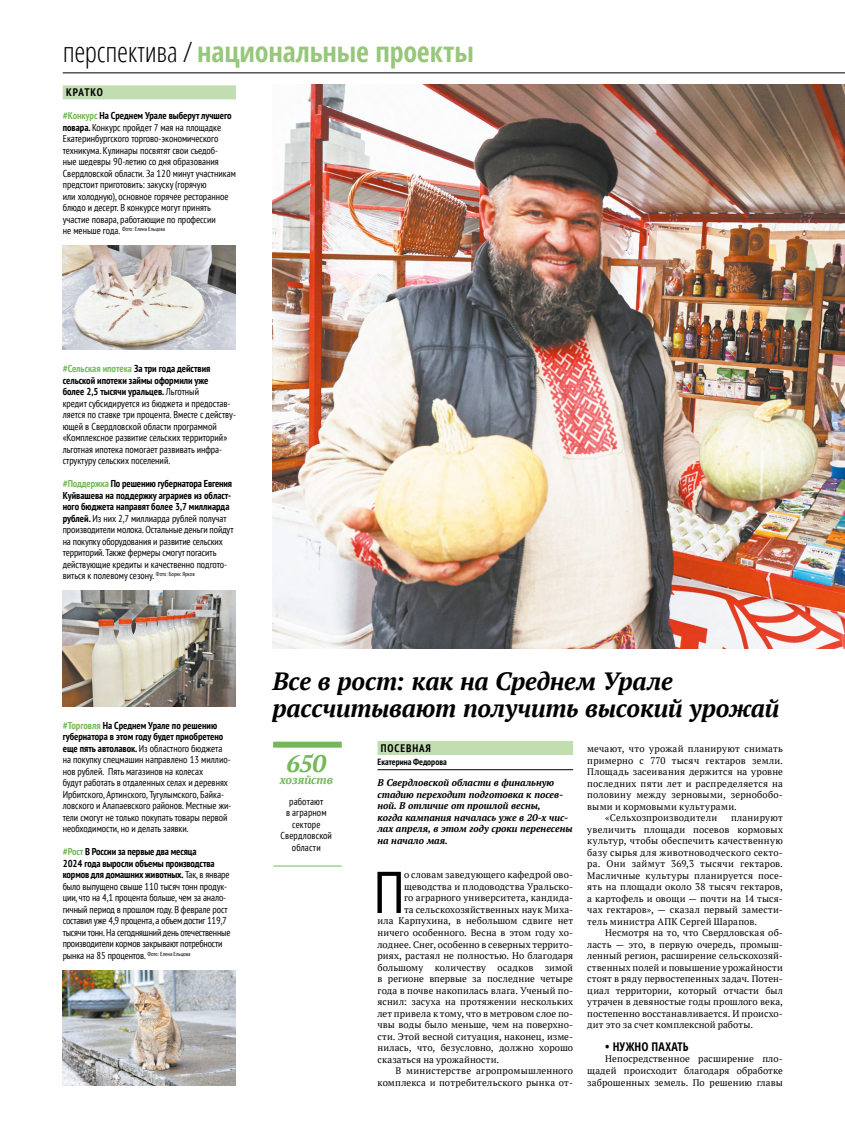
<style>
.page{position:relative;width:845px;height:1134px;background:#fff}
.page>*{position:absolute;margin:0;border:0;box-sizing:border-box;transform-origin:0 0}
.t1{font:condensed 58.8px "PT Sans";color:#000}
.t2{font:700 condensed 28px "Open Sans";letter-spacing:-.005em;color:#97c77b}
.t3{font:italic 700 24.9px/27.7px "PT Serif";letter-spacing:-.01em;color:#000}
.t4{font:italic 700 24px "PT Serif";color:#74b959}
.t5{font:700 condensed 12px "Open Sans";letter-spacing:.01em;color:#000}
.t6{font:italic 700 12px "PT Serif";letter-spacing:-.005em;color:#74b959}
.t7{font:700 condensed 11px "PT Sans";letter-spacing:.08em;color:#000}
.t8{font:condensed 10px/11.5px "PT Sans";color:#000}
.t9{font:condensed 10px/11.5px "PT Sans";letter-spacing:-.02em;color:#000}
.t10{font:italic 700 9.7px/11.5px "PT Serif";color:#000}
.t11{font:9.5px/11.5px "PT Serif";letter-spacing:.015em;color:#000;text-align:justify}
.t12{font:700 condensed 9px "PT Sans";color:#000}
.t13{font:condensed 5.8px "PT Sans";color:#000}
.s1{font-weight:300;color:#000}
.s2{font-weight:700;color:#74b959}
.s3{font-weight:700}
.s4{font-size:10px}
</style>
<div class="page">
<hr style="left:63px;top:72px;width:782px;height:1px;background:#000">
<div style="left:63px;top:85px;width:173px;height:14px;background:#c2ddb0"></div>
<img style="left:272px;top:85px;width:573px;height:563px">
<div style="left:377px;top:741px;width:196px;height:14px;background:#c2ddb0"></div>
<hr style="left:377px;top:769px;width:196px;height:1px;background:#000">
<div style="left:273px;top:742px;width:69px;height:6px;background:#74b959"></div>
<hr style="left:273px;top:866px;width:69px;height:1px;background:#74b959">
<img style="left:63px;top:246px;width:173px;height:103px">
<img style="left:63px;top:591px;width:173px;height:115px">
<img style="left:63px;top:970px;width:173px;height:115px">
<h2 class="t2" style="left:63px;top:32px;width:412px"><span class="s1">перспектива /</span> национальные проекты</h2>
<p class="t7" style="left:66px;top:85px;width:38px">КРАТКО</p>
<p class="t8" style="left:63px;top:110px;width:175px"><span class="s2">#Конкурс</span> <span class="s3">На Среднем Урале выберут лучшего повара.</span> Конкурс пройдет 7 мая на площадке Екатеринбургского торгово-экономического техникума. Кулинары посвятят свои съедоб-<br>ные шедевры 90-летию со дня образования Свердловской области. За 120 минут участникам предстоит приготовить: закуску (горячую<br>или холодную), основное горячее ресторанное блюдо и десерт. В конкурсе могут принять участие повара, работающие по профессии</p>
<p class="t13" style="left:63px;top:225px;width:104px"><span class="s4">не меньше года.</span> Фото: Елена Ельцова</p>
<p class="t8" style="left:63px;top:363px;width:175px"><span class="s2">#Сельская ипотека</span> <span class="s3">За три года действия сельской ипотеки займы оформили уже<br>более 2,5 тысячи уральцев.</span> Льготный<br>кредит субсидируется из бюджета и предостав&shy;ляется по ставке три процента. Вместе с действу&shy;ющей в Свердловской области программой «Комплексное развитие сельских территорий» льготная ипотека помогает развивать инфра&shy;структуру сельских поселений.</p>
<p class="t8" style="left:63px;top:478px;width:172px"><span class="s2">#Поддержка</span> <span class="s3">По решению губернатора Евгения Куйвашева на поддержку аграриев из област&shy;ного бюджета направят более 3,7 миллиарда рублей.</span> Из них 2,7 миллиарда рублей получат производители молока. Остальные деньги пойдут на покупку оборудования и развитие сельских территорий. Также фермеры смогут погасить действующие кредиты и качественно подгото&shy;виться к полевому сезону. <sup>Фото:</sup> <sup>Борис</sup> <sup>Ярков</sup></p>
<p class="t8" style="left:63px;top:719px;width:170px"><span class="s2">#Торговля</span> <span class="s3">На Среднем Урале по решению губернатора в этом году будет приобретено еще пять автолавок.</span> Из областного бюджета на покупку спецмашин направлено 13 миллио&shy;нов рублей. Пять магазинов на колесах<br>будут работать в отдаленных селах и деревнях Ирбитского, Артинского, Тугулымского, Байка&shy;ловского и Алапаевского районов. Местные жи&shy;тели смогут не только покупать товары первой необходимости, но и делать заявки.</p>
<p class="t9" style="left:63px;top:846px;width:169px"><span class="s2">#Рост</span> <span class="s3">В России за первые два месяца<br>2024 года выросли объемы производства кормов для домашних животных.</span> Так, в январе было выпущено свыше 110 тысяч тонн продук&shy;ции, что на 4,1 процента больше, чем за анало&shy;гичный период в прошлом году. В феврале рост составил уже 4,9 процента, а объем достиг 119,7 тысячи тонн. На сегодняшний день отечественные производители кормов закрывают потребности рынка на 85 процентов. <sup>Фото:</sup> <sup>Елена</sup> <sup>Ельцова</sup></p>
<h3 class="t3" style="left:272px;top:667px;width:508px">Все в рост: как на Среднем Урале рассчитывают получить высокий урожай</h3>
<h3 class="t4" style="left:286px;top:748px;width:41px">650</h3>
<p class="t6" style="left:280px;top:772px;width:55px">хозяйств</p>
<p class="t8" style="left:281px;top:795px;width:53px;text-align:center">работают<br>в аграрном секторе<br>Свердловской области</p>
<p class="t7" style="left:381px;top:741px;width:51px">ПОСЕВНАЯ</p>
<p class="t12" style="left:377px;top:756px;width:71px">Екатерина Федорова</p>
<p class="t10" style="left:377px;top:777px;width:197px">В Свердловской области в финальную стадию переходит подготовка к посев&shy;ной. В отличие от прошлой весны,<br>когда кампания началась уже в 20-х чис&shy;лах апреля, в этом году сроки перенесены на начало мая.</p>
<h1 class="t1" style="left:374px;top:854px;width:32px">П</h1>
<p class="t11" style="left:404px;top:869px;width:171px">о словам заведующего кафедрой ово-</p>
<p class="t11" style="left:404px;top:881px;width:171px">щеводства и плодоводства Уральско-</p>
<p class="t11" style="left:404px;top:892px;width:171px">го аграрного университета, кандида-</p>
<p class="t11" style="left:404px;top:904px;width:171px">та сельскохозяйственных наук Миха-</p>
<p class="t11" style="left:377px;top:915px;width:197px">ила Карпухина, в небольшом сдвиге нет</p>
<p class="t11" style="left:377px;top:927px;width:197px">ничего особенного. Весна в этом году хо-</p>
<p class="t11" style="left:377px;top:938px;width:197px">лоднее. Снег, особенно в северных террито-</p>
<p class="t11" style="left:377px;top:950px;width:197px">риях, растаял не полностью. Но благодаря</p>
<p class="t11" style="left:377px;top:961px;width:197px">большому количеству осадков зимой</p>
<p class="t11" style="left:377px;top:973px;width:197px">в регионе впервые за последние четыре</p>
<p class="t11" style="left:377px;top:984px;width:197px">года в почве накопилась влага. Ученый по-</p>
<p class="t11" style="left:377px;top:996px;width:197px">яснил: засуха на протяжении нескольких</p>
<p class="t11" style="left:377px;top:1007px;width:197px">лет привела к тому, что в метровом слое по-</p>
<p class="t11" style="left:377px;top:1019px;width:197px">чвы воды было меньше, чем на поверхно-</p>
<p class="t11" style="left:377px;top:1030px;width:197px">сти. Этой весной ситуация, наконец, изме-</p>
<p class="t11" style="left:377px;top:1042px;width:197px">нилась, что, безусловно, должно хорошо</p>
<p class="t11" style="left:377px;top:1053px;width:123px">сказаться на урожайности.</p>
<p class="t11" style="left:395px;top:1065px;width:179px">В министерстве агропромышленного</p>
<p class="t11" style="left:377px;top:1076px;width:197px">комплекса и потребительского рынка от-</p>
<p class="t11" style="left:587px;top:743px;width:197px">мечают, что урожай планируют снимать</p>
<p class="t11" style="left:587px;top:754px;width:197px">примерно с 770 тысяч гектаров земли.</p>
<p class="t11" style="left:587px;top:766px;width:197px">Площадь засеивания держится на уровне</p>
<p class="t11" style="left:587px;top:777px;width:197px">последних пяти лет и распределяется на</p>
<p class="t11" style="left:587px;top:789px;width:197px">половину между зерновыми, зернобобо-</p>
<p class="t11" style="left:587px;top:800px;width:151px">выми и кормовыми культурами.</p>
<p class="t11" style="left:605px;top:812px;width:113px">«Сельхозпроизводители</p>
<p class="t11" style="left:587px;top:812px;width:197px;text-indent:144px">планируют увеличить площади посевов кормовых культур, чтобы обеспечить качественную базу сырья для животноводческого секто&shy;ра. Они займут 369,3 тысячи гектаров.<br>Масличные культуры планируется посе&shy;ять на площади около 38 тысяч гектаров, а картофель и овощи — почти на 14 тыся&shy;чах гектаров», — сказал первый замести&shy;тель министра АПК Сергей Шарапов.</p>
<p class="t11" style="left:587px;top:927px;width:197px;text-indent:18px">Несмотря на то, что Свердловская об&shy;ласть — это, в первую очередь, промыш&shy;ленный регион, расширение сельскохозяй&shy;ственных полей и повышение урожайности стоят в ряду первостепенных задач. Потен&shy;циал территории, который отчасти был утрачен в девяностые годы прошлого века, постепенно восстанавливается. И происхо&shy;дит это за счет комплексной работы.</p>
<p class="t5" style="left:605px;top:1038px;width:85px">• НУЖНО ПАХАТЬ</p>
<p class="t11" style="left:587px;top:1053px;width:197px;text-indent:18px">Непосредственное расширение пло&shy;щадей происходит благодаря обработке заброшенных земель. По решению главы</p>
</div>
